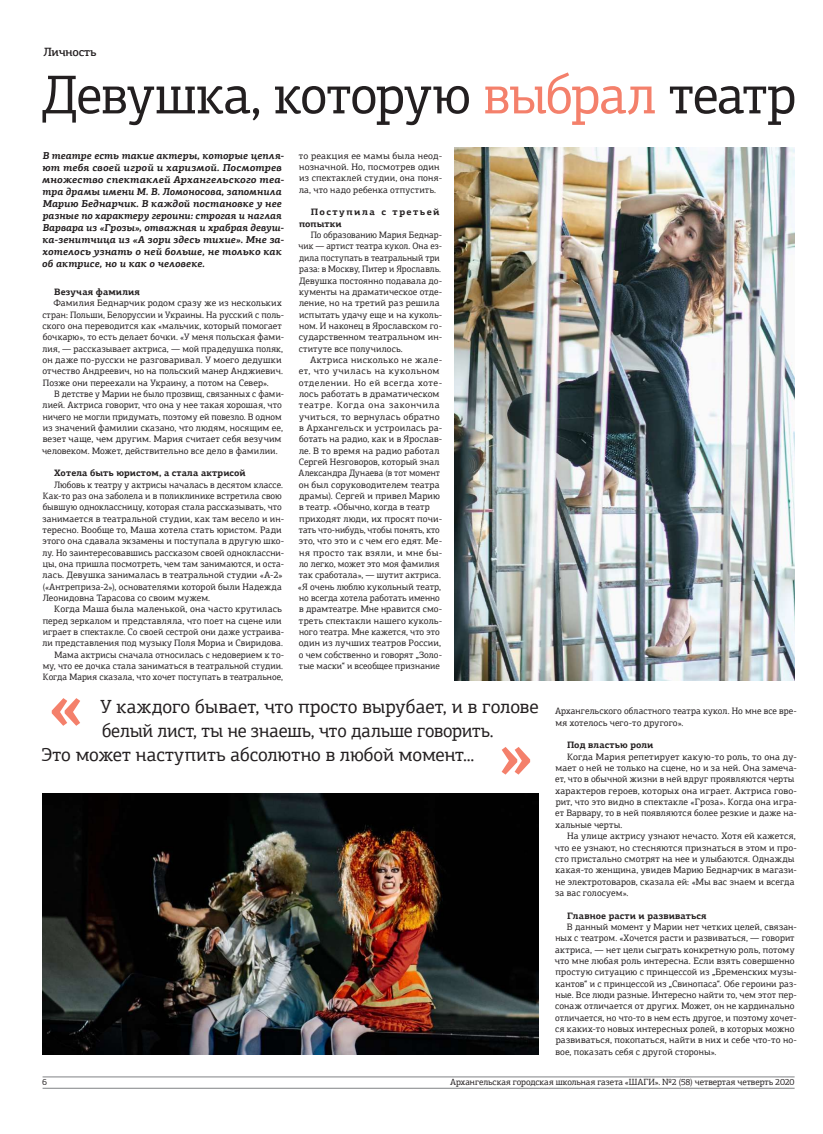
<style>
.page{position:relative;width:823px;height:1134px;background:#fff}
.page>*{position:absolute;margin:0;border:0;box-sizing:border-box;transform-origin:0 0}
.t1{font:700 70px "PF Agora Slab Pro";color:#f4806b}
.t2{font:55px "PF Agora Slab Pro";letter-spacing:-.02em;color:#231f20}
.t3{font:19px "PF Agora Slab Pro";letter-spacing:-.005em;color:#231f20}
.t4{font:500 12px "PF Agora Slab Pro";letter-spacing:-.02em;color:#231f20}
.t5{font:italic 700 10px/12px "PF Agora Slab Pro";letter-spacing:.005em;color:#231f20}
.t6{font:9.3px/11.3px "PF Agora Slab Pro";letter-spacing:.01em;color:#231f20}
.t7{font:700 9.3px "PF Agora Slab Pro";letter-spacing:.015em;color:#231f20}
.t8{font:700 9.3px/11.3px "PF Agora Slab Pro";letter-spacing:.15em;color:#231f20}
.t9{font:9px "PF Agora Slab Pro";color:#231f20}
.s1{color:#f4806b}
</style>
<div class="page">
<hr style="left:43px;top:1076px;width:751px;height:1px;background:#808285">
<hr style="left:43px;top:1088px;width:751px;height:1px;background:#808285">
<img style="left:454px;top:147px;width:340px;height:533px">
<img style="left:43px;top:794px;width:495px;height:260px">
<p class="t4" style="left:44px;top:45px;width:55px">Личность</p>
<h2 class="t2" style="left:41px;top:61px;width:756px">Девушка, которую <span class="s1">выбрал</span> театр</h2>
<p class="t5" style="left:42px;top:149px;width:244px">В театре есть такие актеры, которые цепля&shy;ют тебя своей игрой и харизмой. Посмотрев множество спектаклей Архангельского теа&shy;тра драмы имени М. В. Ломоносова, запомнила Марию Беднарчик. В каждой постановке у нее разные по характеру героини: строгая и наглая Варвара из «Грозы», отважная и храбрая девуш&shy;ка-зенитчица из «А зори здесь тихие». Мне за&shy;хотелось узнать о ней больше, не только как об актрисе, но и как о человеке.</p>
<p class="t7" style="left:54px;top:286px;width:87px">Везучая фамилия</p>
<p class="t6" style="left:42px;top:297px;width:243px;text-indent:11px">Фамилия Беднарчик родом сразу же из нескольких стран: Польши, Белоруссии и Украины. На русский с поль&shy;ского она переводится как «мальчик, который помогает бочкарю», то есть делает бочки. «У меня польская фами&shy;лия, — рассказывает актриса, — мой прадедушка поляк, он даже по-русски не разговаривал. У моего дедушки отчество Андреевич, но на польский манер Анджиевич.<br>Позже они переехали на Украину, а потом на Север».</p>
<p class="t6" style="left:42px;top:388px;width:243px;text-indent:12px">В детстве у Марии не было прозвищ, связанных с фами&shy;лией. Актриса говорит, что она у нее такая хорошая, что ничего не могли придумать, поэтому ей повезло. В одном из значений фамилии сказано, что людям, носящим ее, везет чаще, чем другим. Мария считает себя везучим человеком. Может, действительно все дело в фамилии.</p>
<p class="t7" style="left:54px;top:467px;width:193px">Хотела быть юристом, а стала актрисой</p>
<p class="t6" style="left:43px;top:479px;width:243px;text-indent:11px">Любовь к театру у актрисы началась в десятом классе.<br>Как-то раз она заболела и в поликлинике встретила свою бывшую одноклассницу, которая стала рассказывать, что занимается в театральной студии, как там весело и ин&shy;тересно. Вообще то, Маша хотела стать юристом. Ради этого она сдавала экзамены и поступала в другую шко&shy;лу. Но заинтересовавшись рассказом своей одноклассни&shy;цы, она пришла посмотреть, чем там занимаются, и оста&shy;лась. Девушка занималась в театральной студии «А-2» («Антреприза-2»), основателями которой были Надежда Леонидовна Тарасова со своим мужем.</p>
<p class="t6" style="left:43px;top:603px;width:243px;text-align:right">Когда Маша была маленькой, она часто крутилась перед зеркалом и представляла, что поет на сцене или играет в спектакле. Со своей сестрой они даже устраива&shy;ли представления под музыку Поля Мориа и Свиридова.<br>Мама актрисы сначала относилась с недоверием к то&shy;му, что ее дочка стала заниматься в театральной студии.<br>Когда Мария сказала, что хочет поступать в театральное,</p>
<p class="t6" style="left:299px;top:150px;width:145px">то реакция ее мамы была неод&shy;нозначной. Но, посмотрев один из спектаклей студии, она поня&shy;ла, что надо ребенка отпустить.</p>
<p class="t8" style="left:299px;top:206px;width:142px;text-indent:12px">Поступила с третьей попытки</p>
<p class="t6" style="left:298px;top:229px;width:145px;text-indent:12px">По образованию Мария Беднар&shy;чик — артист театра кукол. Она ез&shy;дила поступать в театральный три раза: в Москву, Питер и Ярославль.<br>Девушка постоянно подавала до&shy;кументы на драматическое отде&shy;ление, но на третий раз решила испытать удачу еще и на куколь&shy;ном. И наконец в Ярославском го&shy;сударственном театральном ин&shy;ституте все получилось.</p>
<p class="t6" style="left:297px;top:354px;width:146px;text-indent:12px">Актриса нисколько не жале&shy;ет, что училась на кукольном отделении. Но ей всегда хоте&shy;лось работать в драматическом театре. Когда она закончила учиться, то вернулась обратно в Архангельск и устроилась ра&shy;ботать на радио, как и в Ярослав&shy;ле. В то время на радио работал<br>Сергей Незговоров, который знал<br>Александра Дунаева (в тот момент он был соруководителем театра драмы). Сергей и привел Марию в театр. «Обычно, когда в театр приходят люди, их просят почи&shy;тать что-нибудь, чтобы понять, кто это, что это и с чем его едят. Ме&shy;ня просто так взяли, и мне бы&shy;ло легко, может это моя фамилия так сработала», — шутит актриса. «Я очень люблю кукольный театр, но всегда хотела работать именно в драмтеатре. Мне нравится смо&shy;треть спектакли нашего куколь&shy;ного театра. Мне кажется, что это один из лучших театров России, о чем собственно и говорят „Золо&shy;тые маски“ и всеобщее признание</p>
<h1 class="t1" style="left:48px;top:657px;width:36px">«</h1>
<h3 class="t3" style="left:100px;top:695px;width:439px">У каждого бывает, что просто вырубает, и в голове</h3>
<h3 class="t3" style="left:102px;top:719px;width:393px">белый лист, ты не знаешь, что дальше говорить.</h3>
<h3 class="t3" style="left:41px;top:743px;width:434px">Это может наступить абсолютно в любой момент...</h3>
<h1 class="t1" style="left:533px;top:815px;width:36px;rotate:-180deg">«</h1>
<p class="t6" style="left:554px;top:705px;width:243px">Архангельского областного театра кукол. Но мне все вре&shy;мя хотелось чего-то другого».</p>
<p class="t7" style="left:566px;top:739px;width:88px">Под властью роли</p>
<p class="t6" style="left:554px;top:751px;width:243px;text-indent:12px">Когда Мария репетирует какую-то роль, то она ду&shy;мает о ней не только на сцене, но и за ней. Она замеча&shy;ет, что в обычной жизни в ней вдруг проявляются черты характеров героев, которых она играет. Актриса гово&shy;рит, что это видно в спектакле «Гроза». Когда она игра&shy;ет Варвару, то в ней появляются более резкие и даже на&shy;хальные черты.</p>
<p class="t6" style="left:554px;top:830px;width:243px;text-indent:12px">На улице актрису узнают нечасто. Хотя ей кажется, что ее узнают, но стесняются признаться в этом и про&shy;сто пристально смотрят на нее и улыбаются. Однажды какая-то женщина, увидев Марию Беднарчик в магази&shy;не электротоваров, сказала ей: «Мы вас знаем и всегда за вас голосуем».</p>
<p class="t7" style="left:566px;top:909px;width:141px">Главное расти и развиваться</p>
<p class="t6" style="left:554px;top:921px;width:243px;text-indent:12px">В данный момент у Марии нет четких целей, связан&shy;ных с театром. «Хочется расти и развиваться, — говорит актриса, — нет цели сыграть конкретную роль, потому что мне любая роль интересна. Если взять совершенно простую ситуацию с принцессой из „Бременских музы&shy;кантов“ и с принцессой из „Свинопаса“. Обе героини раз&shy;ные. Все люди разные. Интересно найти то, чем этот пер&shy;сонаж отличается от других. Может, он не кардинально отличается, но что-то в нем есть другое, и поэтому хочет&shy;ся каких-то новых интересных ролей, в которых можно развиваться, покопаться, найти в них и себе что-то но&shy;вое, показать себя с другой стороны».</p>
<p class="t9" style="left:42px;top:1076px;width:7px">6</p>
<p class="t9" style="left:450px;top:1076px;width:345px">Архангельская городская школьная газета «ШАГИ». №2 (58) четвертая четверть 2020</p>
</div>
